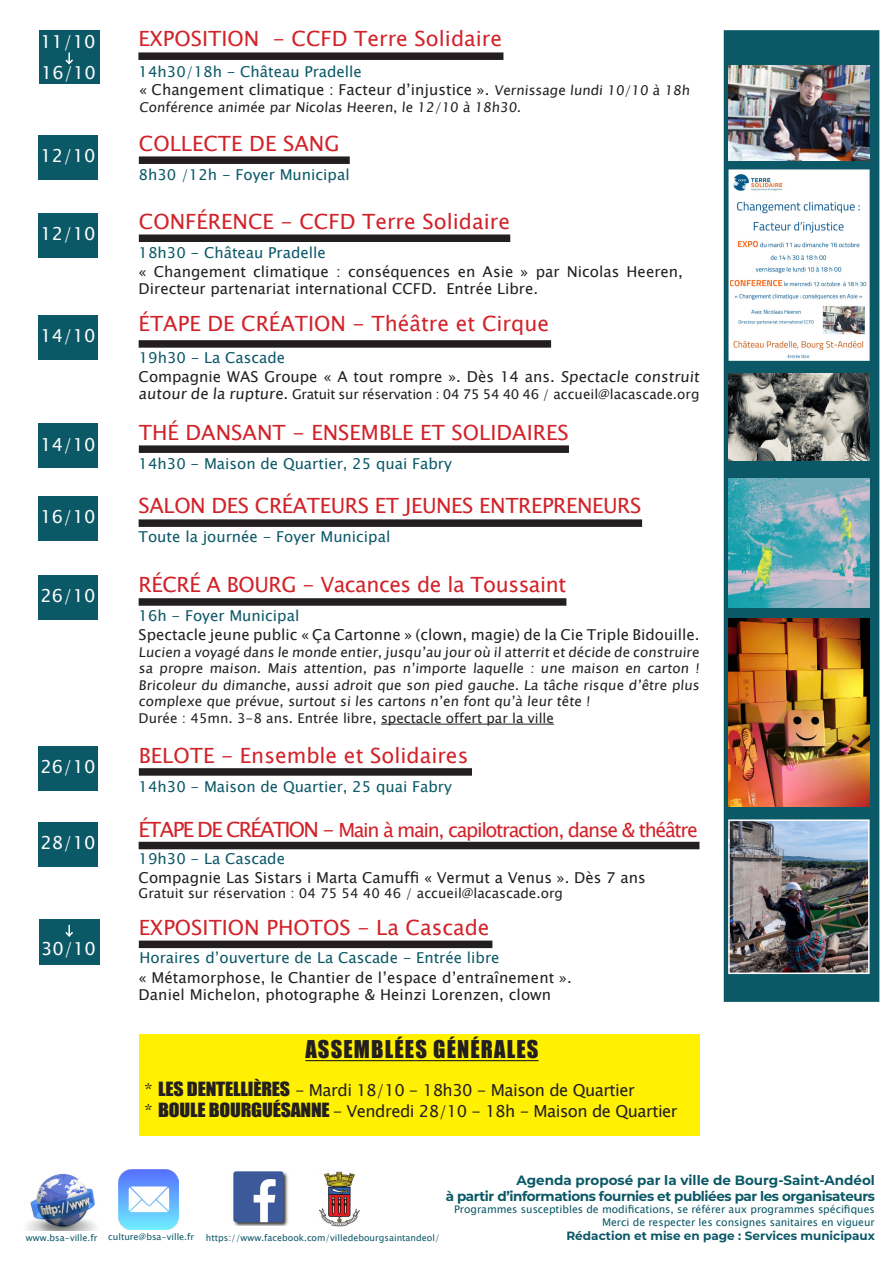
<style>
.page{position:relative;width:893px;height:1263px;background:#fff}
.page>*{position:absolute;margin:0;border:0;box-sizing:border-box;transform-origin:0 0}
.t1{font:22.5px "Impact";letter-spacing:.05em;color:#231f20}
.t2{font:21px "Lucida Sans Unicode";color:#d1232a}
.t3{font:21px "Lucida Sans Unicode";letter-spacing:-.02em;color:#d1232a}
.t4{font:19.5px "Lucida Sans Unicode";letter-spacing:-.07em;color:#d1232a}
.t5{font:18px "Lucida Sans Unicode";color:#fff}
.t6{font:16.5px "Lucida Sans Unicode";letter-spacing:-.03em;color:#231f20}
.t7{font:15px/16.5px "Lucida Sans Unicode";color:#231f20}
.t8{font:15px "Lucida Sans Unicode";color:#0b5867}
.t9{font:13.5px/16.5px "Lucida Sans Unicode";color:#231f20;text-align:justify}
.t10{font:13.5px "Lucida Sans Unicode";letter-spacing:-.02em;color:#231f20}
.t11{font:700 13.5px "Montserrat";letter-spacing:-.03em;color:#0b5867}
.t12{font:700 13.5px "Montserrat";color:#0b5867}
.t13{font:700 12px "Montserrat";color:#0b5867}
.t14{font:10.5px "Lucida Sans Unicode";letter-spacing:-.005em;color:#0b5867}
.t15{font:9px "Lucida Sans Unicode";color:#0b5867}
.s1{font-size:13.5px}
.s2{font-size:15px}
.s3{font-size:21px}
.s4{font-size:18px}
.s5{font-family:"Impact";font-size:18px}
</style>
<div class="page">
<img style="left:27px;top:1173px;width:69px;height:57px">
<img style="left:118px;top:1169px;width:60px;height:56px">
<svg style="left:121px;top:1225px;width:55px;height:5px"></svg>
<img style="left:319px;top:1171px;width:41px;height:55px">
<img style="left:233px;top:1171px;width:55px;height:54px">
<div style="left:139px;top:340px;width:412px;height:8px;background:#231f20"></div>
<div style="left:38px;top:315px;width:60px;height:45px;background:#0b5867"></div>
<div style="left:138px;top:52px;width:365px;height:8px;background:#231f20"></div>
<div style="left:39px;top:30px;width:60px;height:54px;background:#0b5867"></div>
<svg style="left:65px;top:53px;width:8px;height:12px"></svg>
<div style="left:724px;top:30px;width:155px;height:972px;background:#0b5867"></div>
<img style="left:731px;top:172px;width:136px;height:186px">
<div style="left:728px;top:169px;width:142px;height:192px;border:2px solid #fff"></div>
<div style="left:139px;top:234px;width:371px;height:8px;background:#231f20"></div>
<div style="left:38px;top:213px;width:60px;height:44px;background:#0b5867"></div>
<img style="left:728px;top:65px;width:142px;height:95px">
<div style="left:139px;top:940px;width:353px;height:8px;background:#231f20"></div>
<div style="left:39px;top:919px;width:60px;height:46px;background:#0b5867"></div>
<svg style="left:65px;top:925px;width:8px;height:12px"></svg>
<img style="left:731px;top:822px;width:136px;height:149px">
<div style="left:728px;top:819px;width:142px;height:155px;border:2px solid #fff"></div>
<img style="left:728px;top:373px;width:142px;height:88px">
<div style="left:139px;top:842px;width:560px;height:7px;background:#231f20"></div>
<div style="left:38px;top:822px;width:60px;height:44px;background:#0b5867"></div>
<img style="left:728px;top:479px;width:142px;height:128px">
<div style="left:139px;top:156px;width:211px;height:8px;background:#231f20"></div>
<div style="left:38px;top:135px;width:60px;height:44px;background:#0b5867"></div>
<div style="left:139px;top:1034px;width:560px;height:101px;background:#fff101"></div>
<hr style="left:305px;top:1060px;width:234px;height:1px;background:#231f20">
<div style="left:139px;top:519px;width:503px;height:8px;background:#231f20"></div>
<div style="left:38px;top:496px;width:60px;height:45px;background:#0b5867"></div>
<img style="left:728px;top:619px;width:142px;height:188px">
<div style="left:139px;top:598px;width:427px;height:8px;background:#231f20"></div>
<div style="left:38px;top:575px;width:60px;height:45px;background:#0b5867"></div>
<hr style="left:381px;top:724px;width:173px;height:1px;background:#231f20">
<div style="left:139px;top:445px;width:430px;height:8px;background:#231f20"></div>
<div style="left:38px;top:423px;width:60px;height:45px;background:#0b5867"></div>
<div style="left:139px;top:768px;width:333px;height:8px;background:#231f20"></div>
<div style="left:38px;top:746px;width:60px;height:45px;background:#0b5867"></div>
<p class="t5" style="left:41px;top:27px;width:56px">11/10</p>
<p class="t2" style="left:138px;top:22px;width:365px">EXPOSITION - CCFD Terre Solidaire</p>
<p class="t5" style="left:41px;top:59px;width:56px">16/10</p>
<p class="t8" style="left:139px;top:60px;width:225px">14h30/18h - Château Pradelle</p>
<p class="t7" style="left:139px;top:82px;width:554px">« Changement climatique : Facteur d’injustice ». <span class="s1">Vernissage lundi 10/10 à 18h</span></p>
<p class="t9" style="left:139px;top:99px;width:386px">Conférence animée par Nicolas Heeren, le 12/10 à 18h30.</p>
<p class="t5" style="left:41px;top:141px;width:56px">12/10</p>
<p class="t5" style="left:41px;top:219px;width:56px">12/10</p>
<p class="t5" style="left:41px;top:322px;width:56px">14/10</p>
<p class="t5" style="left:41px;top:430px;width:56px">14/10</p>
<p class="t5" style="left:41px;top:503px;width:56px">16/10</p>
<p class="t5" style="left:41px;top:581px;width:56px">26/10</p>
<p class="t5" style="left:41px;top:753px;width:56px">26/10</p>
<p class="t5" style="left:41px;top:828px;width:56px">28/10</p>
<p class="t5" style="left:41px;top:934px;width:56px">30/10</p>
<p class="t2" style="left:139px;top:127px;width:202px">COLLECTE DE SANG</p>
<p class="t8" style="left:139px;top:163px;width:213px">8h30 /12h - Foyer Municipal</p>
<p class="t2" style="left:139px;top:205px;width:373px">CONFÉRENCE - CCFD Terre Solidaire</p>
<p class="t8" style="left:139px;top:241px;width:189px">18h30 - Château Pradelle</p>
<p class="t7" style="left:139px;top:264px;width:546px">« Changement climatique : conséquences en Asie » par Nicolas Heeren,<br>Directeur partenariat international CCFD. Entrée Libre.</p>
<p class="t2" style="left:139px;top:307px;width:412px">ÉTAPE DE CRÉATION - Théâtre et Cirque</p>
<p class="t8" style="left:139px;top:346px;width:148px">19h30 - La Cascade</p>
<p class="t7" style="left:139px;top:369px;width:564px">Compagnie WAS Groupe « A tout rompre ». Dès 14 ans. Spectacle construit</p>
<p class="t10" style="left:139px;top:383px;width:562px"><span class="s2">autour de la rupture.</span> Gratuit sur réservation : 04 75 54 40 46 / accueil@lacascade.org</p>
<p class="t2" style="left:139px;top:416px;width:431px">THÉ DANSANT - ENSEMBLE ET SOLIDAIRES</p>
<p class="t8" style="left:139px;top:452px;width:315px">14h30 - Maison de Quartier, 25 quai Fabry</p>
<p class="t3" style="left:139px;top:489px;width:504px">SALON DES CRÉATEURS ET JEUNES ENTREPRENEURS</p>
<p class="t8" style="left:139px;top:525px;width:253px">Toute la journée - Foyer Municipal</p>
<p class="t3" style="left:139px;top:568px;width:429px">RÉCRÉ A BOURG - Vacances de la Toussaint</p>
<p class="t8" style="left:139px;top:603px;width:162px">16h - Foyer Municipal</p>
<p class="t7" style="left:139px;top:627px;width:562px">Spectacle jeune public « Ça Cartonne » (clown, magie) de la Cie Triple Bidouille.</p>
<p class="t9" style="left:139px;top:644px;width:564px">Lucien a voyagé dans le monde entier, jusqu’au jour où il atterrit et décide de construire sa propre maison. Mais attention, pas n’importe laquelle : une maison en carton !<br>Bricoleur du dimanche, aussi adroit que son pied gauche. La tâche risque d’être plus complexe que prévue, surtout si les cartons n’en font qu’à leur tête !</p>
<p class="t9" style="left:139px;top:710px;width:417px">Durée : 45mn. 3-8 ans. Entrée libre, spectacle offert par la ville</p>
<p class="t2" style="left:139px;top:739px;width:331px">BELOTE - Ensemble et Solidaires</p>
<p class="t8" style="left:139px;top:775px;width:315px">14h30 - Maison de Quartier, 25 quai Fabry</p>
<p class="t4" style="left:139px;top:814px;width:561px"><span class="s3">ÉTAPE DE CRÉATION -</span> Main à main, capilotraction, danse &amp; théâtre</p>
<p class="t8" style="left:139px;top:847px;width:148px">19h30 - La Cascade</p>
<p class="t7" style="left:139px;top:869px;width:509px">Compagnie Las Sistars i Marta Camuffi « Vermut a Venus ». Dès 7 ans</p>
<p class="t9" style="left:139px;top:885px;width:426px">Gratuit sur réservation : 04 75 54 40 46 / accueil@lacascade.org</p>
<p class="t2" style="left:139px;top:911px;width:352px">EXPOSITION PHOTOS - La Cascade</p>
<p class="t8" style="left:139px;top:945px;width:361px">Horaires d’ouverture de La Cascade - Entrée libre</p>
<p class="t7" style="left:139px;top:970px;width:435px">« Métamorphose, le Chantier de l’espace d’entraînement ».</p>
<p class="t7" style="left:139px;top:986px;width:414px">Daniel Michelon, photographe &amp; Heinzi Lorenzen, clown</p>
<p class="t1" style="left:305px;top:1032px;width:235px">ASSEMBLÉES GÉNÉRALES</p>
<p class="t6" style="left:144px;top:1077px;width:492px"><span class="s4">*</span> <span class="s5">LES DENTELLIÈRES</span> - Mardi 18/10 - 18h30 - Maison de Quartier</p>
<p class="t6" style="left:144px;top:1098px;width:535px"><span class="s4">*</span> <span class="s5">BOULE BOURGUÉSANNE</span> - Vendredi 28/10 - 18h - Maison de Quartier</p>
<p class="t12" style="left:516px;top:1170px;width:360px">Agenda proposé par la ville de Bourg-Saint-Andéol</p>
<p class="t11" style="left:446px;top:1186px;width:431px">à partir d’informations fournies et publiées par les organisateurs</p>
<p class="t14" style="left:454px;top:1201px;width:422px">Programmes susceptibles de modifications, se référer aux programmes spécifiques</p>
<p class="t14" style="left:602px;top:1214px;width:274px">Merci de respecter les consignes sanitaires en vigueur</p>
<p class="t15" style="left:26px;top:1230px;width:73px">www.bsa-ville.fr</p>
<p class="t15" style="left:108px;top:1230px;width:87px">culture@bsa-ville.fr</p>
<p class="t15" style="left:206px;top:1230px;width:235px">https://www.facebook.com/villedebourgsaintandeol/</p>
<p class="t13" style="left:566px;top:1227px;width:310px">Rédaction et mise en page : Services municipaux</p>
</div>
